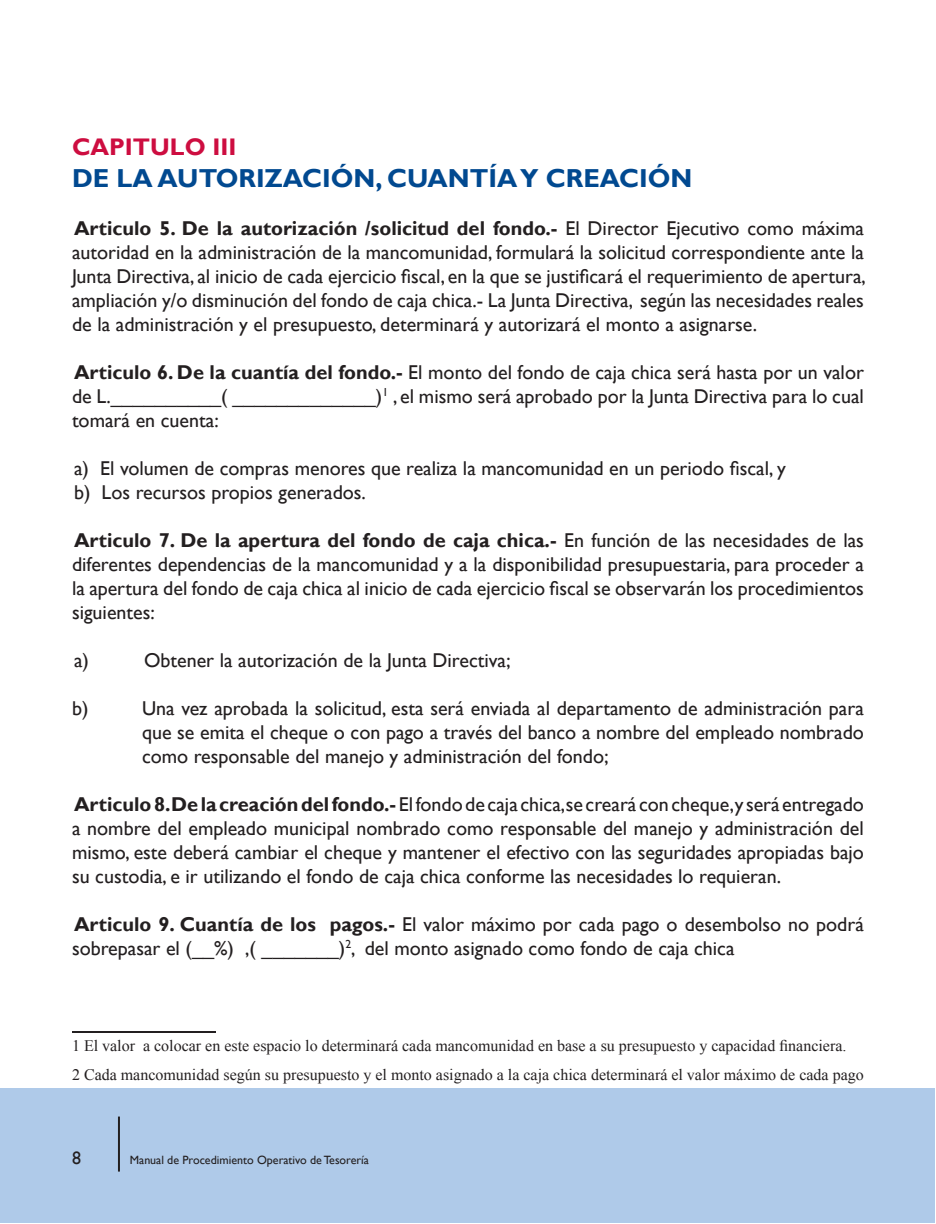
<style>
.page{position:relative;width:936px;height:1224px;background:#fff}
.page>*{position:absolute;margin:0;border:0;box-sizing:border-box;transform-origin:0 0}
.t1{font:700 26px "Gill Sans";color:#014990}
.t2{font:700 24px "Gill Sans";color:#cd0d40}
.t3{font:20px/24px "Gill Sans";color:#231f20;text-align:justify}
.t4{font:16px/28.8px "Times New Roman";color:#231f20}
.t5{font:12px "Gill Sans";color:#231f20}
.s1{font-weight:700}
</style>
<div class="page">
<div style="left:0;top:1089px;width:935px;height:134px;background:#afcae9"></div>
<hr style="left:118px;top:1117px;width:2px;height:55px;background:#231f20">
<hr style="left:72px;top:1031px;width:144px;height:2px;background:#231f20">
<p class="t2" style="left:72px;top:133px;width:166px">CAPITULO III</p>
<h1 class="t1" style="left:72px;top:162px;width:622px">DE LA AUTORIZACIÓN, CUANTÍA Y CREACIÓN</h1>
<p class="t3" style="left:72px;top:216px;width:796px"><span class="s1">Articulo 5. De la autorización /solicitud del fondo.-</span> El Director Ejecutivo como máxima autoridad en la administración de la mancomunidad, formulará la solicitud correspondiente ante la Junta Directiva, al inicio de cada ejercicio fiscal, en la que se justificará el requerimiento de apertura, ampliación y/o disminución del fondo de caja chica.- La Junta Directiva, según las necesidades reales de la administración y el presupuesto, determinará y autorizará el monto a asignarse.</p>
<p class="t3" style="left:72px;top:360px;width:793px"><span class="s1">Articulo 6. De la cuantía del fondo.-</span> El monto del fondo de caja chica será hasta por un valor de L.__________( _____________) , el mismo será aprobado por la Junta Directiva para lo cual tomará en cuenta:</p>
<p class="t3" style="left:74px;top:456px;width:713px">a) El volumen de compras menores que realiza la mancomunidad en un periodo fiscal, y b) Los recursos propios generados.</p>
<p class="t3" style="left:72px;top:528px;width:794px"><span class="s1">Articulo 7. De la apertura del fondo de caja chica.-</span> En función de las necesidades de las diferentes dependencias de la mancomunidad y a la disponibilidad presupuestaria, para proceder a la apertura del fondo de caja chica al inicio de cada ejercicio fiscal se observarán los procedimientos siguientes:</p>
<p class="t3" style="left:74px;top:648px;width:16px">a)</p>
<p class="t3" style="left:144px;top:648px;width:368px">Obtener la autorización de la Junta Directiva;</p>
<p class="t3" style="left:72px;top:696px;width:18px">b)</p>
<p class="t3" style="left:142px;top:696px;width:723px">Una vez aprobada la solicitud, esta será enviada al departamento de administración para que se emita el cheque o con pago a través del banco a nombre del empleado nombrado como responsable del manejo y administración del fondo;</p>
<p class="t3" style="left:72px;top:792px;width:793px"><span class="s1">Articulo 8.De la creación del fondo.-</span> El fondo de caja chica,se creará con cheque,y será entregado a nombre del empleado municipal nombrado como responsable del manejo y administración del mismo, este deberá cambiar el cheque y mantener el efectivo con las seguridades apropiadas bajo su custodia, e ir utilizando el fondo de caja chica conforme las necesidades lo requieran.</p>
<p class="t3" style="left:72px;top:912px;width:793px"><span class="s1">Articulo 9. Cuantía de los pagos.-</span> El valor máximo por cada pago o desembolso no podrá sobrepasar el (__%) ,( _______) , del monto asignado como fondo de caja chica</p>
<p class="t4" style="left:84px;top:1031px;width:781px">El valor a colocar en este espacio lo determinará cada mancomunidad en base a su presupuesto y capacidad financiera.<br>Cada mancomunidad según su presupuesto y el monto asignado a la caja chica determinará el valor máximo de cada pago</p>
<p class="t5" style="left:130px;top:1153px;width:241px">Manual de Procedimiento Operativo de Tesorería</p>
</div>
